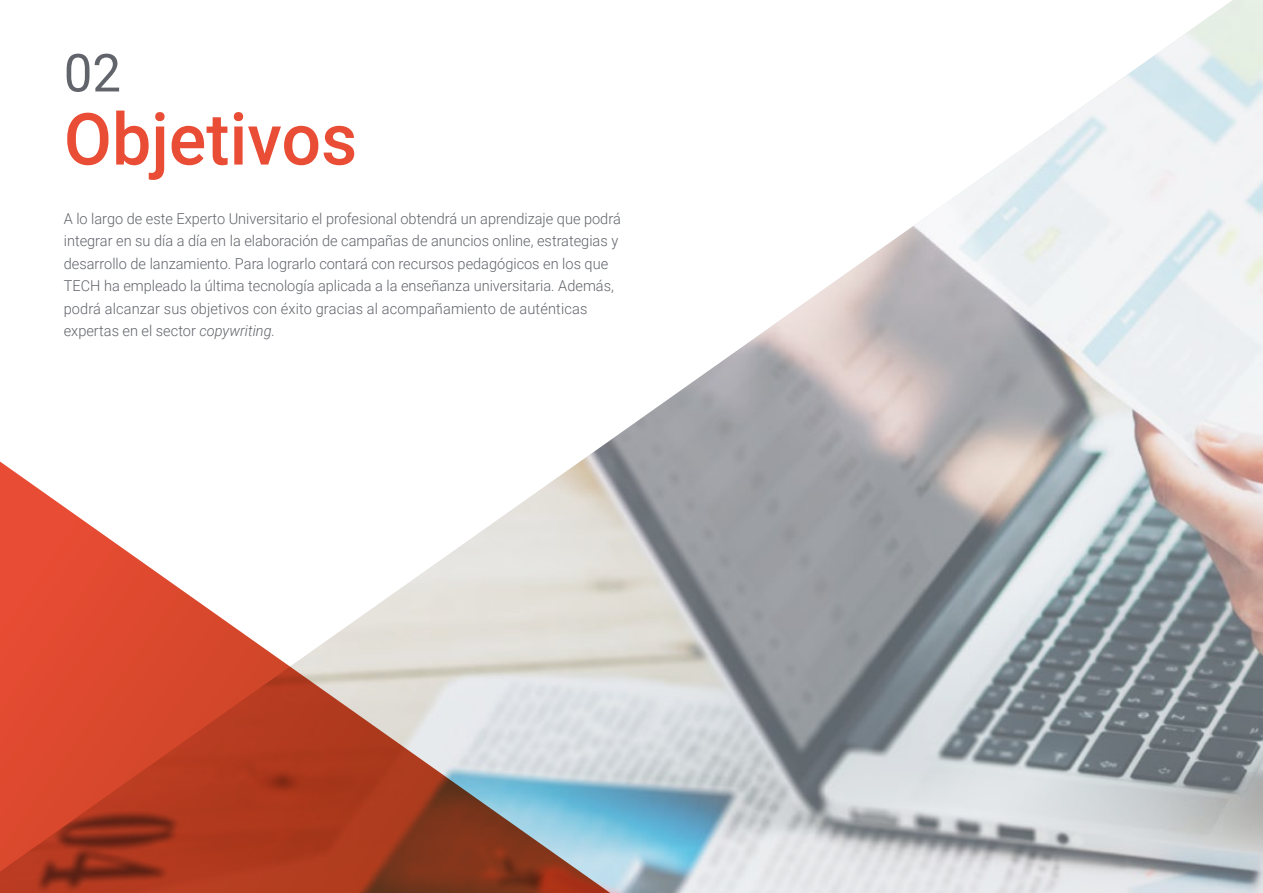
<style>
.page{position:relative;width:1263px;height:893px;background:#fff}
.page>*{position:absolute;margin:0;border:0;box-sizing:border-box;transform-origin:0 0}
.t1{font:500 72px "Roboto";color:#e94d35}
.t2{font:52.5px "Roboto";color:#61646a}
.t3{font:300 15px/22.5px "Roboto";color:#61646a}
.s1{font-style:italic}
</style>
<div class="page">
<img style="left:602px;top:0;width:661px;height:893px">
<svg style="left:0;top:446px;width:640px;height:447px"></svg>
<h2 class="t2" style="left:64px;top:36px;width:59px">02</h2>
<h1 class="t1" style="left:64px;top:89px;width:295px">Objetivos</h1>
<p class="t3" style="left:64px;top:207px;width:558px">A lo largo de este Experto Universitario el profesional obtendrá un aprendizaje que podrá integrar en su día a día en la elaboración de campañas de anuncios online, estrategias y desarrollo de lanzamiento. Para lograrlo contará con recursos pedagógicos en los que TECH ha empleado la última tecnología aplicada a la enseñanza universitaria. Además, podrá alcanzar sus objetivos con éxito gracias al acompañamiento de auténticas expertas en el sector <span class="s1">copywriting.</span></p>
</div>
